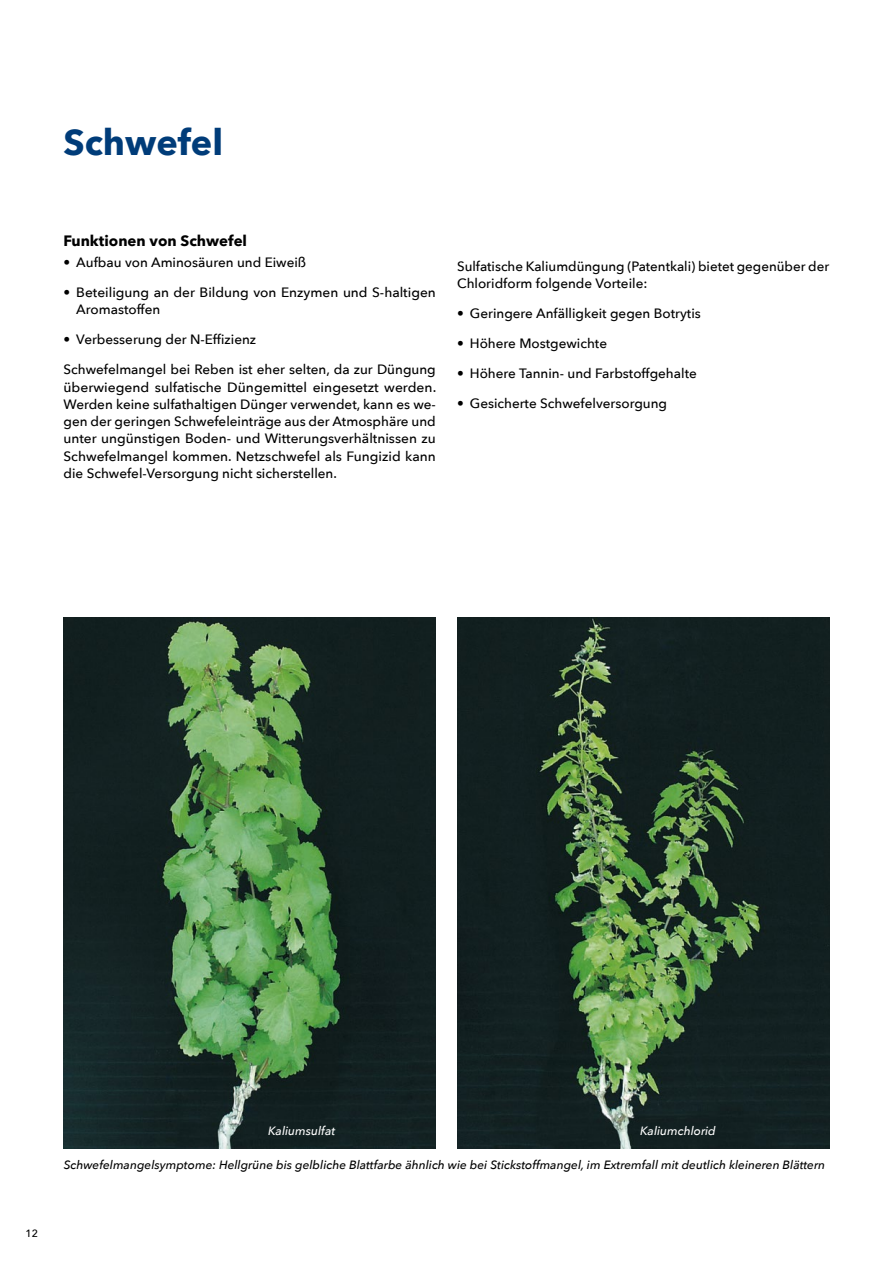
<style>
.page{position:relative;width:893px;height:1263px;background:#fff}
.page>*{position:absolute;margin:0;border:0;box-sizing:border-box;transform-origin:0 0}
.t1{font:700 36px "Avenir Next";color:#003c79}
.t2{font:700 15px "Avenir Next";color:#000}
.t3{font:500 13.5px/17.2px "Avenir Next";color:#000}
.t4{font:italic 500 12px "Avenir Next";color:#000}
.t5{font:italic 500 12px "Avenir Next";color:#fff}
.t6{font:500 10.5px "Avenir Next";color:#000}
</style>
<div class="page">
<img style="left:64px;top:618px;width:372px;height:530px">
<img style="left:457px;top:618px;width:372px;height:530px">
<h1 class="t1" style="left:63px;top:111px;width:161px">Schwefel</h1>
<p class="t2" style="left:63px;top:227px;width:185px">Funktionen von Schwefel</p>
<p class="t3" style="left:63px;top:253px;width:244px">• Aufbau von Aminosäuren und Eiweiß</p>
<p class="t3" style="left:76px;top:283px;width:361px;text-indent:-13px">• Beteiligung an der Bildung von Enzymen und S-haltigen<br>Aromastoffen</p>
<p class="t3" style="left:63px;top:331px;width:194px">• Verbesserung der N-Effizienz</p>
<p class="t3" style="left:63px;top:361px;width:374px;text-align:justify">Schwefelmangel bei Reben ist eher selten, da zur Düngung überwiegend sulfatische Düngemittel eingesetzt werden.<br>Werden keine sulfathaltigen Dünger verwendet, kann es we&shy;gen der geringen Schwefeleinträge aus der Atmosphäre und unter ungünstigen Boden- und Witterungsverhältnissen zu Schwefelmangel kommen. Netzschwefel als Fungizid kann die Schwefel-Versorgung nicht sicherstellen.</p>
<p class="t3" style="left:457px;top:257px;width:374px">Sulfatische Kaliumdüngung (Patentkali) bietet gegenüber der<br>Chloridform folgende Vorteile:</p>
<p class="t3" style="left:457px;top:304px;width:245px">• Geringere Anfälligkeit gegen Botrytis</p>
<p class="t3" style="left:457px;top:334px;width:151px">• Höhere Mostgewichte</p>
<p class="t3" style="left:457px;top:364px;width:241px">• Höhere Tannin- und Farbstoffgehalte</p>
<p class="t3" style="left:457px;top:394px;width:211px">• Gesicherte Schwefelversorgung</p>
<p class="t6" style="left:26px;top:1225px;width:14px">12</p>
<p class="t5" style="left:268px;top:1121px;width:69px">Kaliumsulfat</p>
<p class="t5" style="left:640px;top:1121px;width:77px">Kaliumchlorid</p>
<p class="t4" style="left:64px;top:1154px;width:763px">Schwefelmangelsymptome: Hellgrüne bis gelbliche Blattfarbe ähnlich wie bei Stickstoffmangel, im Extremfall mit deutlich kleineren Blättern</p>
</div>
